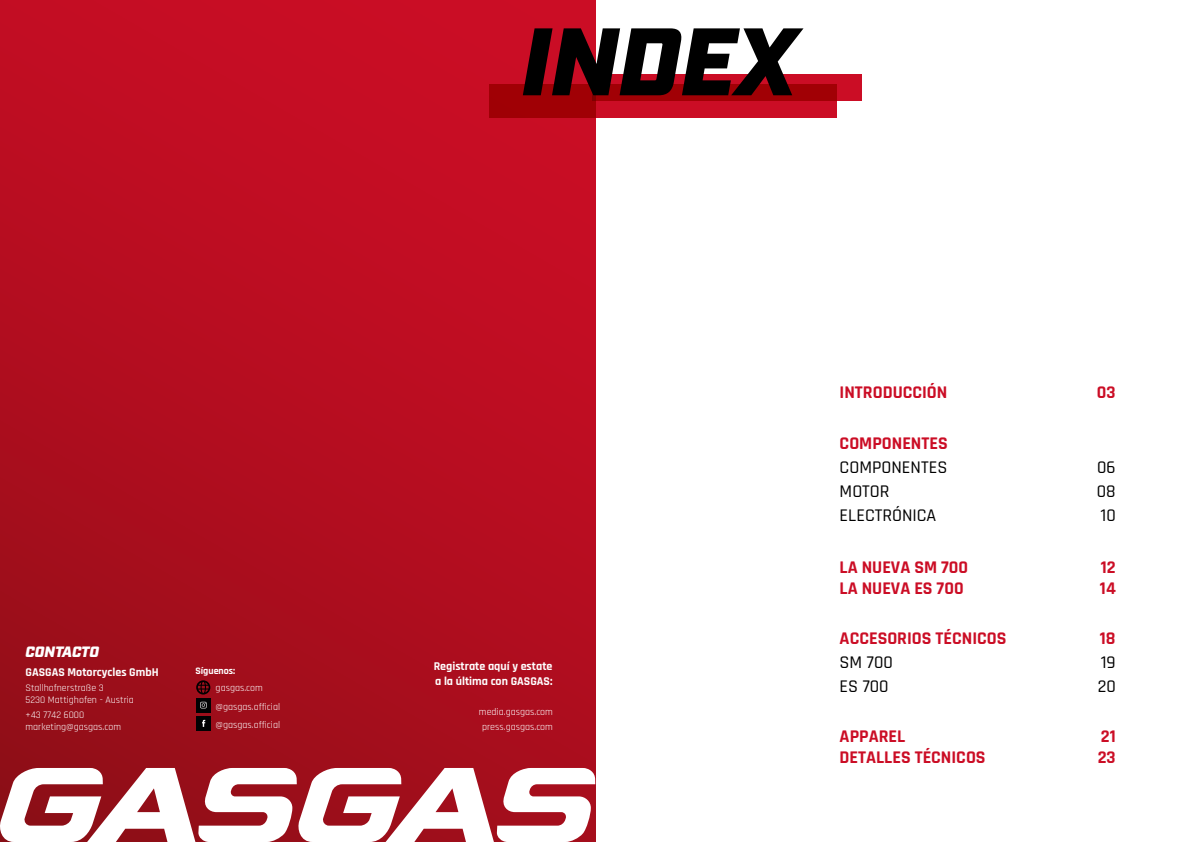
<style>
.page{position:relative;width:1191px;height:842px;background:#fff}
.page>*{position:absolute;margin:0;border:0;box-sizing:border-box;transform-origin:0 0}
.t1{font:italic 900 95.6px "Industry";color:#000}
.t2{font:700 18px "Rajdhani";color:#cb0d25}
.t3{font:500 18px "Rajdhani";color:#000}
.t4{font:italic 900 15px "Industry";letter-spacing:-.01em;color:#fff}
.t5{font:700 12px/15px "Rajdhani";color:#fff}
.t6{font:10px/12px "Rajdhani";color:#fff}
.t7{font:700 10px "Rajdhani";color:#fff}
</style>
<div class="page">
<div style="left:0;top:0;width:595px;height:842px;background:linear-gradient(to bottom,#cb0d25,#9c0e1a)"></div>
<svg style="left:0;top:768px;width:595px;height:74px"></svg>
<div style="left:196px;top:698px;width:14px;height:14px;background:#020203"></div>
<svg style="left:200px;top:702px;width:7px;height:6px"></svg>
<div style="left:196px;top:716px;width:14px;height:14px;background:#020203"></div>
<svg style="left:202px;top:720px;width:3px;height:7px"></svg>
<svg style="left:196px;top:680px;width:14px;height:14px"></svg>
<svg style="left:489px;top:84px;width:347px;height:34px;background:#b60616"></svg>
<svg style="left:592px;top:74px;width:270px;height:27px;background:#b20512"></svg>
<h1 class="t1" style="left:522px;top:5px;width:277px">INDEX</h1>
<h3 class="t4" style="left:26px;top:643px;width:75px">CONTACTO</h3>
<p class="t5" style="left:26px;top:665px;width:135px">GASGAS Motorcycles GmbH</p>
<p class="t6" style="left:26px;top:682px;width:110px">Stallhofnerstraße 3<br>5230 Mattighofen - Austria</p>
<p class="t6" style="left:26px;top:709px;width:60px">+43 7742 6000</p>
<p class="t7" style="left:195px;top:665px;width:41px">Síguenos:</p>
<p class="t6" style="left:216px;top:682px;width:49px">gasgas.com</p>
<p class="t6" style="left:216px;top:701px;width:66px">@gasgas.official</p>
<p class="t5" style="left:434px;top:659px;width:120px">Registrate aquí y estate a la última con GASGAS:</p>
<p class="t6" style="left:479px;top:706px;width:75px">media.gasgas.com</p>
<p class="t6" style="left:26px;top:721px;width:97px">marketing@gasgas.com</p>
<p class="t6" style="left:216px;top:719px;width:66px">@gasgas.official</p>
<p class="t6" style="left:482px;top:721px;width:72px">press.gasgas.com</p>
<h2 class="t2" style="left:839px;top:381px;width:109px">INTRODUCCIÓN</h2>
<h2 class="t2" style="left:1097px;top:381px;width:20px">03</h2>
<h2 class="t2" style="left:839px;top:432px;width:110px">COMPONENTES</h2>
<h2 class="t3" style="left:839px;top:456px;width:109px">COMPONENTES</h2>
<h2 class="t3" style="left:1097px;top:456px;width:20px">06</h2>
<h2 class="t3" style="left:839px;top:480px;width:51px">MOTOR</h2>
<h2 class="t3" style="left:1096px;top:480px;width:20px">08</h2>
<h2 class="t3" style="left:839px;top:504px;width:98px">ELECTRÓNICA</h2>
<h2 class="t3" style="left:1100px;top:504px;width:17px">10</h2>
<h2 class="t2" style="left:839px;top:556px;width:130px">LA NUEVA SM 700</h2>
<h2 class="t2" style="left:1100px;top:556px;width:16px">12</h2>
<h2 class="t2" style="left:839px;top:577px;width:126px">LA NUEVA ES 700</h2>
<h2 class="t2" style="left:1100px;top:577px;width:17px">14</h2>
<h2 class="t2" style="left:839px;top:627px;width:168px">ACCESORIOS TÉCNICOS</h2>
<h2 class="t2" style="left:1100px;top:627px;width:17px">18</h2>
<h2 class="t3" style="left:839px;top:652px;width:55px">SM 700</h2>
<h2 class="t3" style="left:1100px;top:652px;width:16px">19</h2>
<h2 class="t3" style="left:839px;top:676px;width:51px">ES 700</h2>
<h2 class="t3" style="left:1097px;top:676px;width:20px">20</h2>
<h2 class="t2" style="left:839px;top:725px;width:67px">APPAREL</h2>
<h2 class="t2" style="left:1100px;top:725px;width:16px">21</h2>
<h2 class="t2" style="left:839px;top:746px;width:147px">DETALLES TÉCNICOS</h2>
<h2 class="t2" style="left:1097px;top:746px;width:20px">23</h2>
</div>
